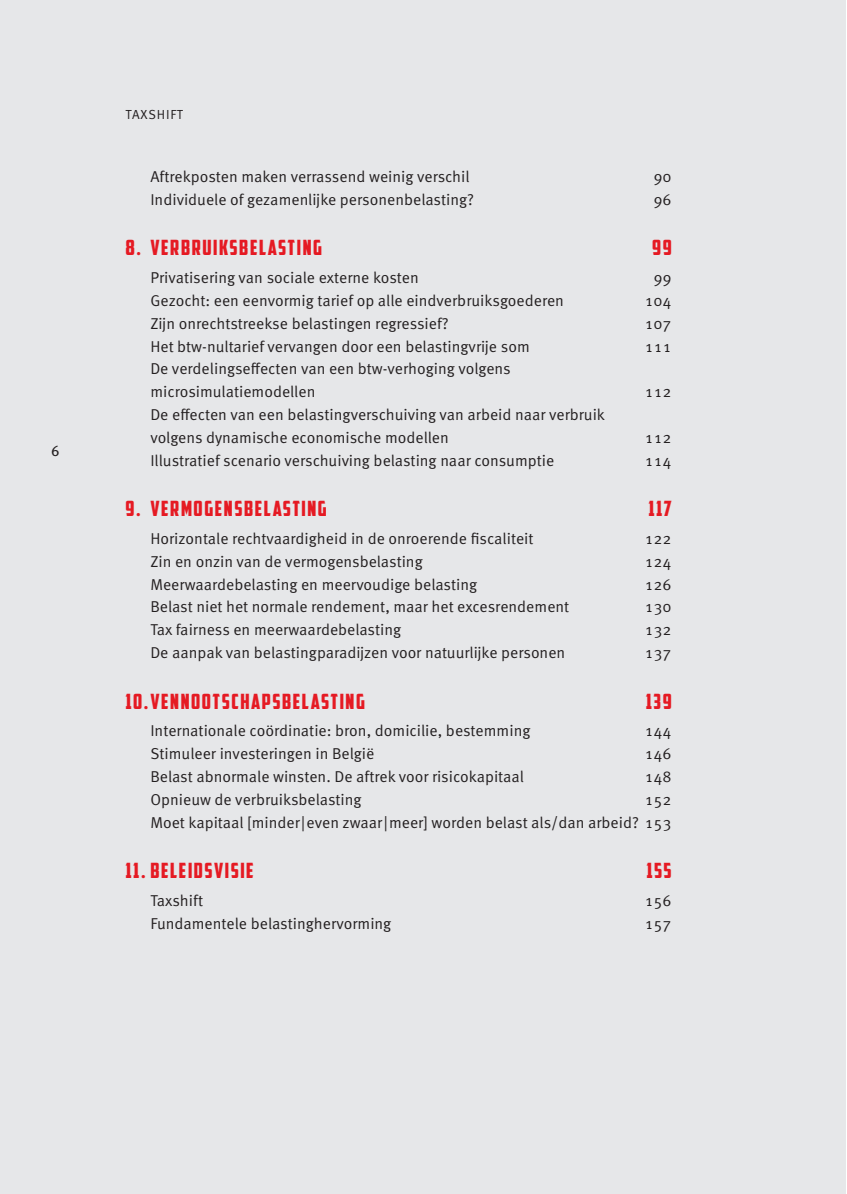
<style>
.page{position:relative;width:847px;height:1194px;background:#fff}
.page>*{position:absolute;margin:0;border:0;box-sizing:border-box;transform-origin:0 0}
.t1{font:21px "American Captain";letter-spacing:.075em;color:#e51a23}
.t2{font:15.75px/22.8px "Meta Pro";color:#231f20}
.t3{font:14.88px "Meta Pro";color:#231f20}
.t4{font:13.12px "Meta Pro";letter-spacing:.06em;color:#231f20}
</style>
<div class="page">
<div style="left:0;top:0;width:845px;height:1193px;background:#e6e7e9"></div>
<p class="t3" style="left:51px;top:441px;width:10px">6</p>
<p class="t4" style="left:126px;top:106px;width:47px">TaxShift</p>
<p class="t2" style="left:150px;top:166px;width:320px">Aftrekposten maken verrassend weinig verschil</p>
<p class="t2" style="left:653px;top:166px;width:20px">90</p>
<p class="t2" style="left:150px;top:188px;width:325px">Individuele of gezamenlijke personenbelasting?</p>
<p class="t2" style="left:653px;top:188px;width:20px">96</p>
<h1 class="t1" style="left:125px;top:235px;width:198px">8. VERBRUIKSBELASTING</h1>
<h1 class="t1" style="left:652px;top:235px;width:21px">99</h1>
<p class="t2" style="left:150px;top:267px;width:270px">Privatisering van sociale externe kosten</p>
<p class="t2" style="left:653px;top:267px;width:20px">99</p>
<p class="t2" style="left:150px;top:289px;width:415px">Gezocht: een eenvormig tarief op alle eindverbruiksgoederen</p>
<p class="t2" style="left:644px;top:289px;width:29px">104</p>
<p class="t2" style="left:150px;top:312px;width:300px">Zijn onrechtstreekse belastingen regressief?</p>
<p class="t2" style="left:644px;top:312px;width:29px">107</p>
<p class="t2" style="left:150px;top:335px;width:381px">H et btw-nultarief vervangen door een belastingvrije som</p>
<p class="t2" style="left:644px;top:335px;width:29px">111</p>
<p class="t2" style="left:150px;top:358px;width:362px">De verdelingseffecten van een btw-verhoging volgens microsimulatiemodellen</p>
<p class="t2" style="left:644px;top:381px;width:29px">112</p>
<p class="t2" style="left:150px;top:404px;width:456px">De effecten van een belastingverschuiving van arbeid naar verbruik volgens dynamische economische modellen</p>
<p class="t2" style="left:644px;top:426px;width:29px">112</p>
<p class="t2" style="left:150px;top:449px;width:405px">Illustratief scenario verschuiving belasting naar consumptie</p>
<p class="t2" style="left:644px;top:449px;width:29px">114</p>
<h1 class="t1" style="left:125px;top:496px;width:203px">9. VERMOGENSBELASTING</h1>
<h1 class="t1" style="left:648px;top:496px;width:25px">117</h1>
<p class="t2" style="left:150px;top:527px;width:384px">H orizontale rechtvaardigheid in de onroerende fiscaliteit</p>
<p class="t2" style="left:644px;top:527px;width:29px">122</p>
<p class="t2" style="left:150px;top:550px;width:274px">Zin en onzin van de vermogensbelasting</p>
<p class="t2" style="left:644px;top:550px;width:29px">124</p>
<p class="t2" style="left:150px;top:573px;width:328px">Meerwaardebelasting en meervoudige belasting</p>
<p class="t2" style="left:644px;top:573px;width:29px">126</p>
<p class="t2" style="left:150px;top:596px;width:420px">Belast niet het normale rendement, maar het excesrendement</p>
<p class="t2" style="left:644px;top:596px;width:29px">130</p>
<p class="t2" style="left:150px;top:619px;width:252px">Tax fairness en meerwaardebelasting</p>
<p class="t2" style="left:644px;top:619px;width:29px">132</p>
<p class="t2" style="left:150px;top:642px;width:416px">De aanpak van belastingparadijzen voor natuurlijke personen</p>
<p class="t2" style="left:644px;top:642px;width:29px">137</p>
<h1 class="t1" style="left:125px;top:688px;width:241px">10.VENNOOTSCHAPSBELASTING</h1>
<h1 class="t1" style="left:645px;top:688px;width:27px">139</h1>
<p class="t2" style="left:150px;top:720px;width:381px">Internationale coördinatie: bron, domicilie, bestemming</p>
<p class="t2" style="left:644px;top:720px;width:29px">144</p>
<p class="t2" style="left:150px;top:742px;width:225px">Stimuleer investeringen in België</p>
<p class="t2" style="left:644px;top:742px;width:29px">146</p>
<p class="t2" style="left:150px;top:765px;width:375px">Belast abnormale winsten. De aftrek voor risicokapitaal</p>
<p class="t2" style="left:644px;top:765px;width:29px">148</p>
<p class="t2" style="left:150px;top:788px;width:213px">Opnieuw de verbruiksbelasting</p>
<p class="t2" style="left:150px;top:788px;width:522px;text-align:right">152<br>Moet kapitaal [minder | even zwaar | meer] worden belast als/dan arbeid? 153</p>
<h1 class="t1" style="left:125px;top:857px;width:130px">11. BELEIDSVISIE</h1>
<h1 class="t1" style="left:646px;top:857px;width:27px">155</h1>
<p class="t2" style="left:150px;top:889px;width:54px">Taxshift</p>
<p class="t2" style="left:644px;top:889px;width:29px">156</p>
<p class="t2" style="left:150px;top:912px;width:242px">Fundamentele belastinghervorming</p>
<p class="t2" style="left:644px;top:912px;width:29px">157</p>
</div>
